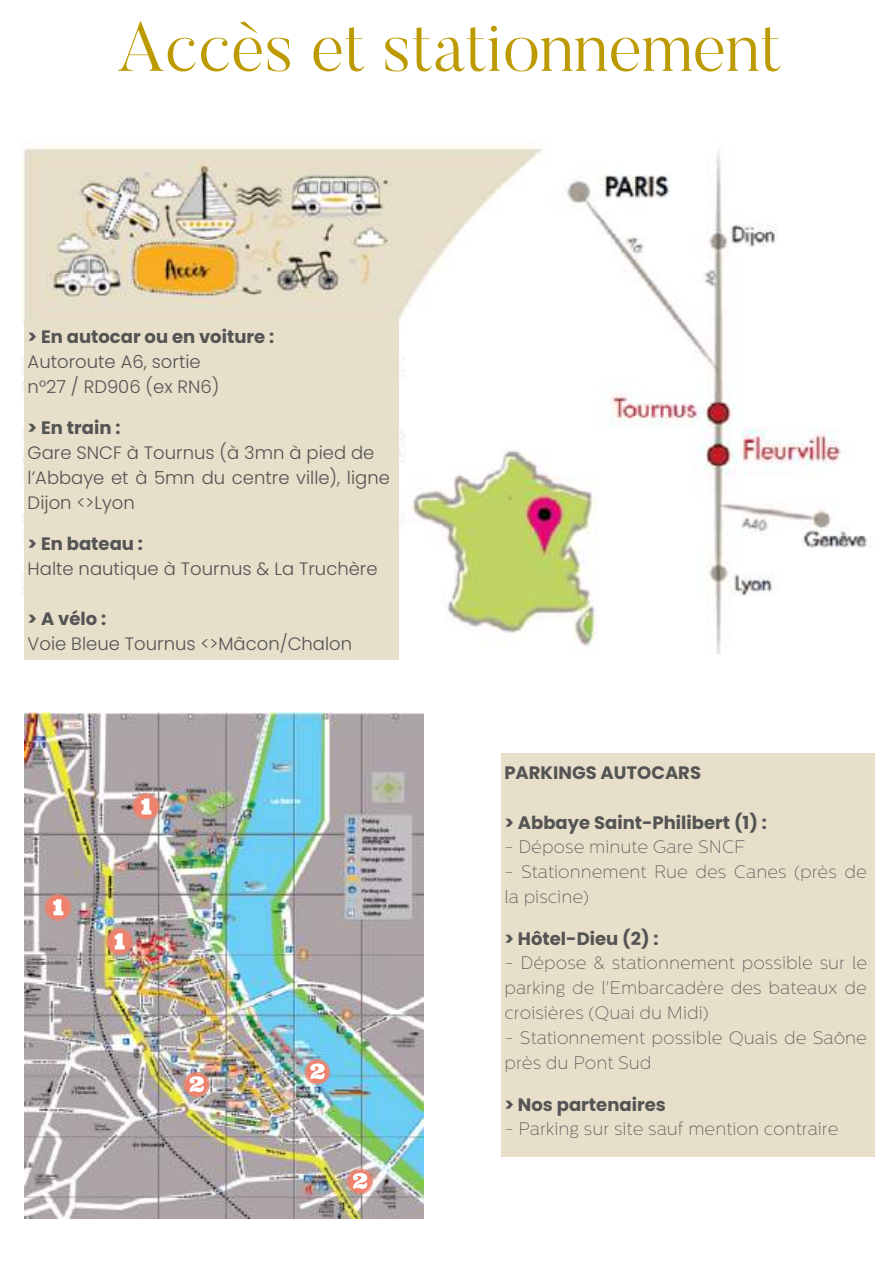
<style>
.page{position:relative;width:893px;height:1264px;background:#fff}
.page>*{position:absolute;margin:0;border:0;box-sizing:border-box;transform-origin:0 0}
.t1{font:300 70.5px "Butler";color:#bd9a00}
.t2{font:100 18px/25px "Centrale Sans";color:#545454}
.t3{font:300 18px/25px "Poppins";color:#545454}
.t4{font:700 18px "Poppins";color:#545454}
</style>
<div class="page">
<img style="left:22px;top:145px;width:849px;height:509px">
<div style="left:25px;top:321px;width:373px;height:338px;background:#e7dfca"></div>
<div style="left:501px;top:752px;width:373px;height:404px;background:#e7dfca"></div>
<img style="left:25px;top:712px;width:399px;height:505px">
<svg style="left:45px;top:894px;width:26px;height:27px"></svg>
<svg style="left:183px;top:1071px;width:26px;height:26px"></svg>
<svg style="left:304px;top:1058px;width:26px;height:26px"></svg>
<svg style="left:347px;top:1168px;width:26px;height:26px"></svg>
<svg style="left:132px;top:793px;width:27px;height:27px"></svg>
<svg style="left:106px;top:928px;width:27px;height:27px"></svg>
<h1 class="t1" style="left:117px;top:19px;width:665px">Accès et stationnement</h1>
<p class="t4" style="left:28px;top:324px;width:248px">&gt; En autocar ou en voiture :</p>
<p class="t3" style="left:28px;top:349px;width:193px">Autoroute A6, sortie n°27 / RD906 (ex RN6)</p>
<p class="t4" style="left:28px;top:415px;width:94px">&gt; En train :</p>
<p class="t3" style="left:28px;top:440px;width:364px">Gare SNCF à Tournus (à 3mn à pied de l’Abbaye et à 5mn du centre ville), ligne<br>Dijon &lt;&gt;Lyon</p>
<p class="t4" style="left:28px;top:531px;width:117px">&gt; En bateau :</p>
<p class="t3" style="left:28px;top:556px;width:351px">Halte nautique à Tournus &amp; La Truchère</p>
<p class="t4" style="left:28px;top:606px;width:80px">&gt;Avélo:</p>
<p class="t3" style="left:28px;top:631px;width:326px">Voie Bleue Tournus &lt;&gt;Mâcon/Chalon</p>
<p class="t4" style="left:504px;top:760px;width:198px">PARKINGS AUTOCARS</p>
<p class="t4" style="left:504px;top:810px;width:264px">&gt; Abbaye Saint-Philibert (1) :</p>
<p class="t2" style="left:504px;top:835px;width:242px">- Dépose minute Gare SNCF</p>
<p class="t2" style="left:504px;top:860px;width:364px">- Stationnement Rue des Canes (près de la piscine)</p>
<p class="t4" style="left:504px;top:925px;width:156px">&gt; Hôtel-Dieu (2) :</p>
<p class="t2" style="left:504px;top:951px;width:364px;text-align:justify">- Dépose &amp; stationnement possible sur le parking de l'Embarcadère des bateaux de croisières (Quai du Midi)</p>
<p class="t2" style="left:504px;top:1026px;width:364px">- Stationnement possible Quais de Saône près du Pont Sud</p>
<p class="t4" style="left:504px;top:1091px;width:163px">&gt; Nos partenaires</p>
<p class="t2" style="left:504px;top:1117px;width:335px">- Parking sur site sauf mention contraire</p>
</div>
